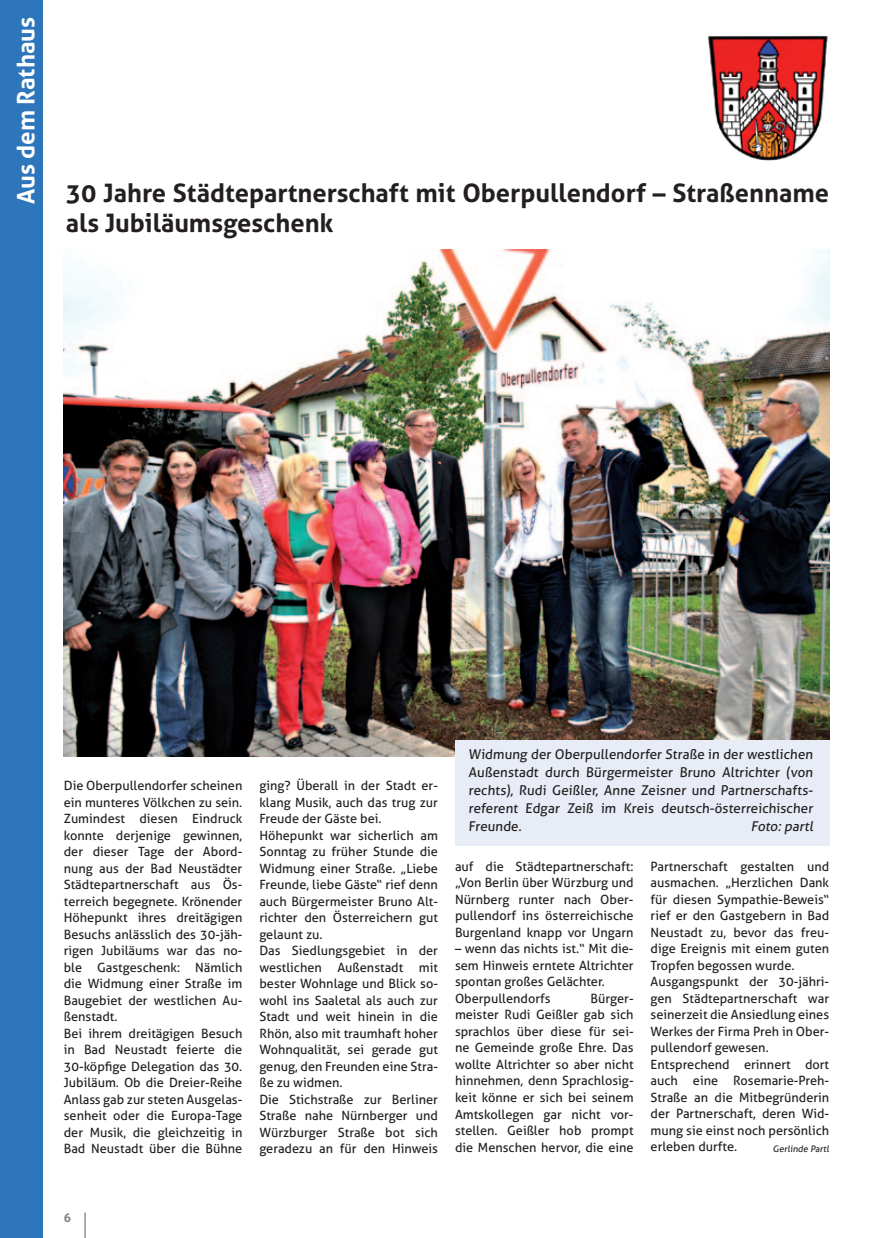
<style>
.page{position:relative;width:893px;height:1238px;background:#fff}
.page>*{position:absolute;margin:0;border:0;box-sizing:border-box;transform-origin:0 0}
.t1{font:700 25.5px/30.6px "Aller";color:#231f20}
.t2{font:700 24px "Aller";color:#fff}
.t3{font:13.5px/18px "Aller";color:#231f20;text-align:justify}
.t4{font:italic 13.5px "Aller";color:#231f20}
.t5{font:12.75px/16.5px "Aller";color:#231f20}
.t6{font:700 12px "Aller";color:#808285}
.t7{font:9px "Aller";color:#231f20}
</style>
<div class="page">
<img style="left:708px;top:36px;width:120px;height:125px">
<div style="left:0;top:0;width:43px;height:1237px;background:#2e76bc"></div>
<svg style="left:85px;top:1212px;width:1px;height:25px"></svg>
<img style="left:64px;top:249px;width:765px;height:507px">
<div style="left:455px;top:740px;width:374px;height:105px;background:#e8ecf6"></div>
<h2 class="t2" style="left:11px;top:204px;width:188px;rotate:-90deg">Aus dem Rathaus</h2>
<h1 class="t1" style="left:66px;top:177px;width:765px">30 Jahre Städtepartnerschaft mit Oberpullendorf – Straßenname als Jubiläumsgeschenk</h1>
<p class="t5" style="left:64px;top:777px;width:180px">Die Oberpullendorfer scheinen ein munteres Völkchen zu sein.<br>Zumindest diesen Eindruck konnte derjenige gewinnen, der dieser Tage der Abord&shy;nung aus der Bad Neustädter<br>Städtepartnerschaft aus Ös&shy;terreich begegnete. Krönender<br>Höhepunkt ihres dreitägigen<br>Besuchs anlässlich des 30-jäh&shy;rigen Jubiläums war das no&shy;ble Gastgeschenk: Nämlich die Widmung einer Straße im<br>Baugebiet der westlichen Au&shy;ßenstadt.<br>Bei ihrem dreitägigen Besuch in Bad Neustadt feierte die<br>30-köpfige Delegation das 30.<br>Jubiläum. Ob die Dreier-Reihe<br>Anlass gab zur steten Ausgelas&shy;senheit oder die Europa-Tage der Musik, die gleichzeitig in<br>Bad Neustadt über die Bühne</p>
<p class="t5" style="left:259px;top:777px;width:180px">ging? Überall in der Stadt er&shy;klang Musik, auch das trug zur<br>Freude der Gäste bei.<br>Höhepunkt war sicherlich am<br>Sonntag zu früher Stunde die<br>Widmung einer Straße. „Liebe<br>Freunde, liebe Gäste“ rief denn auch Bürgermeister Bruno Alt&shy;richter den Österreichern gut gelaunt zu.<br>Das Siedlungsgebiet in der westlichen Außenstadt mit bester Wohnlage und Blick so&shy;wohl ins Saaletal als auch zur<br>Stadt und weit hinein in die<br>Rhön, also mit traumhaft hoher<br>Wohnqualität, sei gerade gut genug, den Freunden eine Stra&shy;ße zu widmen.<br>Die Stichstraße zur Berliner<br>Straße nahe Nürnberger und<br>Würzburger Straße bot sich geradezu an für den Hinweis</p>
<p class="t3" style="left:469px;top:745px;width:347px">Widmung der Oberpullendorfer Straße in der westlichen Außenstadt durch Bürgermeister Bruno Altrichter (von rechts), Rudi Geißler, Anne Zeisner und Partnerschafts&shy;referent Edgar Zeiß im Kreis deutsch-österreichischer Freunde.</p>
<p class="t4" style="left:751px;top:818px;width:66px">Foto:partl</p>
<p class="t5" style="left:455px;top:858px;width:180px;text-align:justify">auf die Städtepartnerschaft: „Von Berlin über Würzburg und Nürnberg runter nach Ober&shy;pullendorf ins österreichische Burgenland knapp vor Ungarn</p>
<p class="t5" style="left:455px;top:940px;width:180px">– wenn das nichts ist.“ Mit die&shy;sem Hinweis erntete Altrichter spontan großes Gelächter.<br>Oberpullendorfs</p>
<p class="t5" style="left:455px;top:990px;width:180px;text-align:justify;text-indent:136px">Bürger&shy;meister Rudi Geißler gab sich sprachlos über diese für sei&shy;ne Gemeinde große Ehre. Das wollte Altrichter so aber nicht hinnehmen, denn Sprachlosig&shy;keit könne er sich bei seinem Amtskollegen gar nicht vor&shy;stellen. Geißler hob prompt die Menschen hervor, die eine</p>
<p class="t5" style="left:651px;top:858px;width:180px">Partnerschaft gestalten und ausmachen. „Herzlichen Dank für diesen Sympathie-Beweis“ rief er den Gastgebern in Bad<br>Neustadt zu, bevor das freu&shy;dige Ereignis mit einem guten<br>Tropfen begossen wurde.<br>Ausgangspunkt der 30-jähri&shy;gen Städtepartnerschaft war seinerzeit die Ansiedlung eines<br>Werkes der Firma Preh in Ober&shy;pullendorf gewesen.<br>Entsprechend erinnert dort auch eine Rosemarie-Preh-<br>Straße an die Mitbegründerin der Partnerschaft, deren Wid&shy;mung sie einst noch persönlich erleben durfte.</p>
<p class="t7" style="left:773px;top:1142px;width:59px">Gerlinde Partl</p>
<p class="t6" style="left:64px;top:1209px;width:9px">6</p>
</div>
